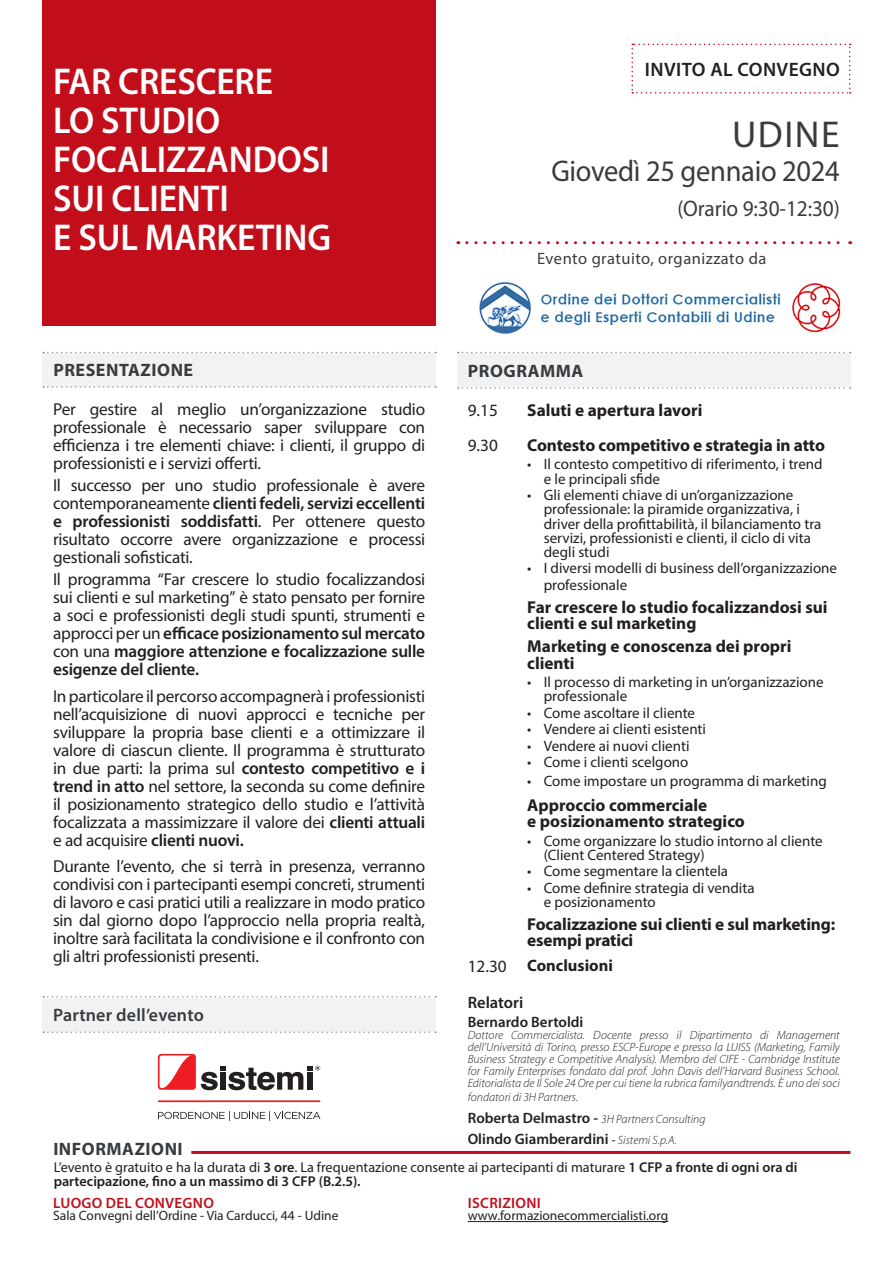
<style>
.page{position:relative;width:893px;height:1263px;background:#fff}
.page>*{position:absolute;margin:0;border:0;box-sizing:border-box;transform-origin:0 0}
.t1{font:600 37.5px/39px "Myriad Pro";letter-spacing:-.005em;color:#fff;scale:.95 1}
.t2{font:37.5px "Myriad Pro";letter-spacing:.04em;color:#393c3f}
.t3{font:30px "Myriad Pro";letter-spacing:-.01em;color:#393c3f;scale:.95 1}
.t4{font:22.5px "Myriad Pro";letter-spacing:-.005em;color:#393c3f;scale:.95 1}
.t5{font:600 19.5px "Myriad Pro";letter-spacing:.02em;color:#231f20}
.t6{font:700 18px "Myriad Pro";letter-spacing:.03em;color:#393c3f}
.t7{font:600 18px "Myriad Pro";letter-spacing:.01em;color:#393c3f}
.t8{font:17.25px/18px "Myriad Pro";letter-spacing:-.015em;color:#231f20;text-align:justify}
.t9{font:700 17.25px/16.5px "Myriad Pro";color:#231f20}
.t10{font:16.5px "Myriad Pro";letter-spacing:.03em;color:#393c3f}
.t11{font:700 16.5px "Myriad Pro";color:#231f20}
.t12{font:600 16.5px "Myriad Pro";color:#231f20}
.t13{font:15px/14.2px "Myriad Pro";color:#231f20}
.t14{font:600 15px "Myriad Pro";color:#231f20}
.t15{font:600 15px "Myriad Pro";letter-spacing:.02em;color:#c20e1a}
.t16{font:14.25px/14.2px "Myriad Pro";color:#231f20}
.t17{font:13.5px "Myriad Pro";color:#231f20}
.t18{font:italic 300 12px/12px "Myriad Pro";color:#231f20;text-align:justify}
.s1{font-weight:600}
.s2{font-size:12.75px}
.s3{font-weight:600;font-style:normal;font-size:15px}
.s4{font-size:12px}
.s5{font-weight:300;font-style:italic;font-size:12px}
</style>
<div class="page">
<div style="left:43px;top:0;width:393px;height:325px;background:#c20e1a"></div>
<div style="left:457px;top:353px;width:393px;height:34px;background:#f1f2f3"></div>
<svg style="left:458px;top:387px;width:393px;height:2px"></svg>
<svg style="left:458px;top:352px;width:393px;height:1px"></svg>
<svg style="left:631px;top:44px;width:220px;height:50px"></svg>
<hr style="left:468px;top:1221px;width:200px;height:1px;background:#231f20">
<div style="left:43px;top:353px;width:393px;height:33px;background:#f1f2f3"></div>
<svg style="left:43px;top:386px;width:393px;height:2px"></svg>
<svg style="left:43px;top:352px;width:393px;height:1px"></svg>
<svg style="left:467px;top:241px;width:384px;height:3px"></svg>
<hr style="left:191px;top:1151px;width:659px;height:3px;background:#c20e1a">
<div style="left:43px;top:997px;width:393px;height:34px;background:#f1f2f3"></div>
<svg style="left:43px;top:1031px;width:393px;height:2px"></svg>
<svg style="left:43px;top:996px;width:393px;height:1px"></svg>
<div style="left:158px;top:1054px;width:38px;height:36px;background:linear-gradient(to right,#ee2228,#ee1b21);border-radius:3px"></div>
<svg style="left:201px;top:1066px;width:119px;height:24px"></svg>
<svg style="left:160px;top:1055px;width:31px;height:33px"></svg>
<hr style="left:158px;top:1100px;width:162px;height:2px;background:#ee1d23">
<svg style="left:158px;top:1111px;width:162px;height:9px"></svg>
<img style="left:479px;top:282px;width:362px;height:52px">
<p class="t1" style="left:53px;top:61px;width:294px">FAR CRESCERE<br>LO STUDIO<br>FOCALIZZANDOSI<br>SUI CLIENTI<br>E SUL MARKETING</p>
<p class="t6" style="left:53px;top:359px;width:141px">PRESENTAZIONE</p>
<p class="t8" style="left:53px;top:399px;width:374px">Per gestire al meglio un’organizzazione studio professionale è necessario saper sviluppare con efficienza i tre elementi chiave: i clienti, il gruppo di professionisti e i servizi offerti.</p>
<p class="t8" style="left:53px;top:476px;width:374px">Il successo per uno studio professionale è avere contemporaneamente <span class="s1">clienti fedeli, servizi eccellenti e professionisti soddisfatti</span>. Per ottenere questo risultato occorre avere organizzazione e processi gestionali sofisticati.</p>
<p class="t8" style="left:53px;top:570px;width:373px">Il programma “Far crescere lo studio focalizzandosi sui clienti e sul marketing” è stato pensato per fornire a soci e professionisti degli studi spunti, strumenti e approcci per un <span class="s1">efficace posizionamento sul mercato </span>con una <span class="s1">maggiore attenzione e focalizzazione sulle esigenze del cliente.</span></p>
<p class="t8" style="left:53px;top:686px;width:374px">In particolare il percorso accompagnerà i professionisti nell’acquisizione di nuovi approcci e tecniche per sviluppare la propria base clienti e a ottimizzare il valore di ciascun cliente. Il programma è strutturato in due parti: la prima sul <span class="s1">contesto competitivo e i trend in atto</span> nel settore, la seconda su come definire il posizionamento strategico dello studio e l’attività focalizzata a massimizzare il valore dei <span class="s1">clienti attuali </span>e ad acquisire <span class="s1">clienti nuovi.</span></p>
<p class="t8" style="left:53px;top:857px;width:374px">Durante l’evento, che si terrà in presenza, verranno condivisi con i partecipanti esempi concreti, strumenti di lavoro e casi pratici utili a realizzare in modo pratico sin dal giorno dopo l’approccio nella propria realtà, inoltre sarà facilitata la condivisione e il confronto con gli altri professionisti presenti.</p>
<p class="t5" style="left:645px;top:57px;width:196px">INVITO AL CONVEGNO</p>
<p class="t2" style="left:732px;top:111px;width:109px">UDINE</p>
<p class="t3" style="left:551px;top:153px;width:305px">Giovedì 25 gennaio 2024</p>
<p class="t4" style="left:677px;top:194px;width:172px">(Orario 9:30-12:30)</p>
<p class="t10" style="left:537px;top:248px;width:231px">Evento gratuito, organizzato da</p>
<p class="t6" style="left:468px;top:359px;width:117px">PROGRAMMA</p>
<p class="t8" style="left:468px;top:401px;width:32px">9.15</p>
<p class="t9" style="left:527px;top:401px;width:177px">Saluti e apertura lavori</p>
<p class="t8" style="left:468px;top:436px;width:32px">9.30</p>
<p class="t9" style="left:527px;top:436px;width:299px">Contesto competitivo e strategia in atto</p>
<p class="t13" style="left:544px;top:457px;width:280px;text-indent:-16px">• Il contesto competitivo di riferimento, i trend e le principali sfide</p>
<p class="t13" style="left:544px;top:488px;width:279px;text-indent:-16px">• Gli elementi chiave di un’organizzazione professionale: la piramide organizzativa, i driver della profittabilità, il bilanciamento tra servizi, professionisti e clienti, il ciclo di vita degli studi</p>
<p class="t13" style="left:544px;top:560px;width:295px;line-height:16.5px;text-indent:-16px">• I diversi modelli di business dell’organizzazione professionale</p>
<p class="t9" style="left:527px;top:598px;width:302px">Far crescere lo studio focalizzandosi sui clienti e sul marketing</p>
<p class="t9" style="left:527px;top:638px;width:266px">Marketing e conoscenza dei propri clienti</p>
<p class="t13" style="left:544px;top:675px;width:281px;text-indent:-16px">• Il processo di marketing in un’organizzazione professionale</p>
<p class="t13" style="left:527px;top:705px;width:169px">• Come ascoltare il cliente</p>
<p class="t13" style="left:527px;top:722px;width:180px">• Vendere ai clienti esistenti</p>
<p class="t13" style="left:527px;top:738px;width:164px">• Vendere ai nuovi clienti</p>
<p class="t13" style="left:527px;top:755px;width:163px">• Come i clienti scelgono</p>
<p class="t13" style="left:527px;top:773px;width:301px">• Come impostare un programma di marketing</p>
<p class="t9" style="left:527px;top:796px;width:219px">Approccio commerciale<br>e posizionamento strategico</p>
<p class="t13" style="left:544px;top:833px;width:280px;text-indent:-16px">• Come organizzare lo studio intorno al cliente (Client Centered Strategy)</p>
<p class="t13" style="left:527px;top:864px;width:202px">• Come segmentare la clientela</p>
<p class="t13" style="left:544px;top:880px;width:212px;text-indent:-16px">• Come definire strategia di vendita e posizionamento</p>
<p class="t9" style="left:527px;top:915px;width:310px">Focalizzazione sui clienti e sul marketing: esempi pratici</p>
<p class="t8" style="left:468px;top:957px;width:40px">12.30</p>
<p class="t11" style="left:527px;top:955px;width:87px">Conclusioni</p>
<p class="t12" style="left:468px;top:991px;width:57px">Relatori</p>
<p class="t14" style="left:468px;top:1013px;width:117px">Bernardo Bertoldi</p>
<p class="t18" style="left:468px;top:1029px;width:374px">Dottore Commercialista. Docente presso il Dipartimento di Management dell’Università di Torino, presso ESCP-Europe e presso la LUISS (Marketing, Family Business Strategy e Competitive Analysis). Membro del CIFE - Cambridge Institute for Family Enterprises fondato dal prof. John Davis dell’Harvard Business School.<br>Editorialista de Il Sole 24 Ore per cui tiene la rubrica familyandtrends. È uno dei soci</p>
<p class="t18" style="left:468px;top:1091px;width:112px">fondatori di 3H Partners<span class="s2">.</span></p>
<p class="t18" style="left:468px;top:1113px;width:239px"><span class="s3">Roberta Delmastro -</span> 3H Partners Consulting</p>
<p class="t14" style="left:468px;top:1129px;width:211px">Olindo Giamberardini <span class="s4">-</span> <span class="s5">Sistemi S.p.A.</span></p>
<p class="t16" style="left:54px;top:1160px;width:745px">L’evento è gratuito e ha la durata di <span class="s1">3 ore</span>. La frequentazione consente ai partecipanti di maturare <span class="s1">1 CFP a fronte di ogni ora di partecipazione, fino a un massimo di 3 CFP (B.2.5).</span></p>
<p class="t7" style="left:53px;top:1003px;width:152px">Partner dell’evento</p>
<p class="t6" style="left:53px;top:1137px;width:131px">INFORMAZIONI</p>
<p class="t15" style="left:53px;top:1193px;width:162px">LUOGO DEL CONVEGNO</p>
<p class="t17" style="left:53px;top:1207px;width:287px">Sala Convegni dell’Ordine - Via Carducci, 44 - Udine</p>
<p class="t15" style="left:468px;top:1193px;width:74px">ISCRIZIONI</p>
<p class="t17" style="left:468px;top:1207px;width:202px">www.formazionecommercialisti.org</p>
</div>
